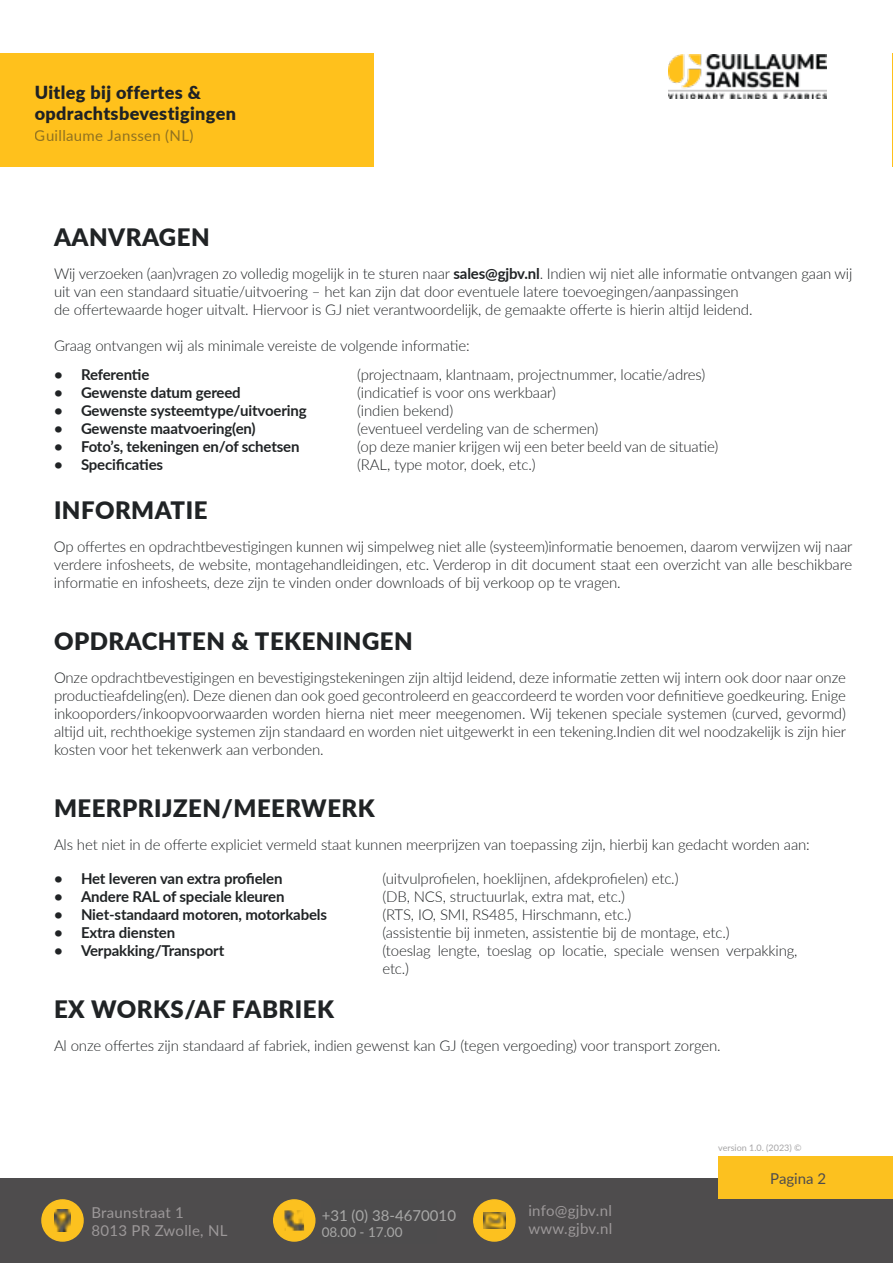
<style>
.page{position:relative;width:893px;height:1263px;background:#fff}
.page>*{position:absolute;margin:0;border:0;box-sizing:border-box;transform-origin:0 0}
.t1{font:900 24px "Lato";letter-spacing:.02em;color:#202325}
.t2{font:900 18px/21.6px "Lato";letter-spacing:.02em;color:#1f2225}
.t3{font:300 15px/18px "Lato";letter-spacing:-.01em;color:#202325}
.t4{font:700 15px "Lato";letter-spacing:-.01em;color:#202325}
.t5{font:15px/18px "Lato";letter-spacing:.02em;color:#9c9899}
.t6{font:15px "Lato";letter-spacing:.02em;color:#1f2225}
.t7{font:15px "Lato";color:#a8a8a7}
.t8{font:15px "Lato";color:#4e4c4d}
.t9{font:13.5px "Lato";color:#a8a8a7}
.t10{font:italic 12px "Lato";letter-spacing:.02em;color:#9c9899}
.t11{font:9px "Lato";color:#a6a5a6}
.s1{font-weight:700}
</style>
<div class="page">
<img style="left:668px;top:54px;width:158px;height:45px">
<div style="left:0;top:1178px;width:893px;height:85px;background:#4e4c4d"></div>
<div style="left:718px;top:1157px;width:175px;height:42px;background:#fcc11f"></div>
<div style="left:42px;top:1200px;width:41px;height:41px;background:#fcc11f;border-radius:50%"></div>
<div style="left:41px;top:1199px;width:43px;height:43px;border:2px solid #fcc11f;border-radius:50%"></div>
<img style="left:54px;top:1209px;width:17px;height:22px">
<div style="left:274px;top:1200px;width:41px;height:41px;background:#fcc11f;border-radius:50%"></div>
<div style="left:273px;top:1199px;width:42px;height:43px;border:2px solid #fcc11f;border-radius:50%"></div>
<img style="left:284px;top:1210px;width:20px;height:21px">
<div style="left:474px;top:1200px;width:41px;height:41px;background:#fcc11f;border-radius:50%"></div>
<div style="left:473px;top:1199px;width:43px;height:43px;border:2px solid #fcc11f;border-radius:50%"></div>
<img style="left:484px;top:1212px;width:21px;height:17px">
<div style="left:0;top:53px;width:373px;height:113px;background:#ffc11c"></div>
<hr style="left:892px;top:53px;width:1px;height:113px;background:#ffc11c">
<p class="t2" style="left:41px;top:75px;width:203px">Uitleg bij offertes &amp; opdrachtsbevestigingen</p>
<p class="t6" style="left:41px;top:125px;width:268px">Guillaume Jan sen Nederland B.V. (NL)</p>
<p class="t2" style="left:35px;top:80px;width:203px">Uitleg bij offertes &amp; opdrachtsbevestigingen</p>
<p class="t6" style="left:35px;top:125px;width:160px">Guillaume Janssen (NL)</p>
<h1 class="t1" style="left:54px;top:219px;width:157px">AANVRAGEN</h1>
<p class="t3" style="left:54px;top:264px;width:800px">Wij verzoeken (aan)vragen zo volledig mogelijk in te sturen naar <span class="s1">sales@gjbv.nl</span>. Indien wij niet alle informatie ontvangen gaan wij uit van een standaard situatie/uitvoering – het kan zijn dat door eventuele latere toevoegingen/aanpassingen<br>de offertewaarde hoger uitvalt. Hiervoor is GJ niet verantwoordelijk, de gemaakte offerte is hierin altijd leidend.</p>
<p class="t3" style="left:54px;top:336px;width:417px">Graag ontvangen wij als minimale vereiste de volgende informatie:</p>
<p class="t4" style="left:54px;top:363px;width:97px">• Referentie</p>
<p class="t4" style="left:54px;top:381px;width:188px">• Gewenste datum gereed</p>
<p class="t4" style="left:54px;top:399px;width:254px">• Gewenste systeemtype/uitvoering</p>
<p class="t4" style="left:54px;top:417px;width:203px">• Gewenste maatvoering(en)</p>
<p class="t4" style="left:54px;top:435px;width:247px">• Foto’s, tekeningen en/of schetsen</p>
<p class="t4" style="left:54px;top:453px;width:111px">• Specificaties</p>
<h1 class="t1" style="left:54px;top:492px;width:155px">INFORMATIE</h1>
<p class="t3" style="left:357px;top:365px;width:363px">(projectnaam, klantnaam, projectnummer, locatie/adres) (indicatief is voor ons werkbaar)<br>(indien bekend)<br>(eventueel verdeling van de schermen)<br>(op deze manier krijgen wij een beter beeld van de situatie) (RAL, type motor, doek, etc.)</p>
<p class="t3" style="left:54px;top:537px;width:800px;text-align:justify">Op offertes en opdrachtbevestigingen kunnen wij simpelweg niet alle (systeem)informatie benoemen, daarom verwijzen wij naar verdere infosheets, de website, montagehandleidingen, etc. Verderop in dit document staat een overzicht van alle beschikbare informatie en infosheets, deze zijn te vinden onder downloads of bij verkoop op te vragen.</p>
<h1 class="t1" style="left:54px;top:623px;width:360px">OPDRACHTEN &amp; TEKENINGEN</h1>
<p class="t3" style="left:54px;top:668px;width:794px;text-align:justify">Onze opdrachtbevestigingen en bevestigingstekeningen zijn altijd leidend, deze informatie zetten wij intern ook door naar onze productieafdeling(en). Deze dienen dan ook goed gecontroleerd en geaccordeerd te worden voor definitieve goedkeuring. Enige inkooporders/inkoopvoorwaarden worden hierna niet meer meegenomen. Wij tekenen speciale systemen (curved, gevormd) altijd uit, rechthoekige systemen zijn standaard en worden niet uitgewerkt in een tekening.Indien dit wel noodzakelijk is zijn hier kosten voor het tekenwerk aan verbonden.</p>
<h1 class="t1" style="left:54px;top:790px;width:322px">MEERPRIJZEN/MEERWERK</h1>
<p class="t3" style="left:54px;top:835px;width:757px">Als het niet in de offerte expliciet vermeld staat kunnen meerprijzen van toepassing zijn, hierbij kan gedacht worden aan:</p>
<p class="t4" style="left:54px;top:867px;width:230px">• Het leveren van extra profielen</p>
<p class="t4" style="left:54px;top:885px;width:232px">• Andere RAL of speciale kleuren</p>
<p class="t4" style="left:54px;top:903px;width:275px">• Niet-standaard motoren, motorkabels</p>
<p class="t4" style="left:54px;top:921px;width:123px">• Extra diensten</p>
<p class="t4" style="left:54px;top:939px;width:172px">• Verpakking/Transport</p>
<h1 class="t1" style="left:54px;top:991px;width:281px">EX WORKS/AF FABRIEK</h1>
<p class="t3" style="left:382px;top:869px;width:417px">(uitvulprofielen, hoeklijnen, afdekprofielen) etc.)<br>(DB, NCS, structuurlak, extra mat, etc.)<br>(RTS, IO, SMI, RS485, Hirschmann, etc.)<br>(assistentie bij inmeten, assistentie bij de montage, etc.)<br>(toeslag lengte, toeslag op locatie, speciale wensen verpakking, etc.)</p>
<p class="t3" style="left:54px;top:1036px;width:668px">Al onze offertes zijn standaard af fabriek, indien gewenst kan GJ (tegen vergoeding) voor transport zorgen.</p>
<p class="t11" style="left:718px;top:1141px;width:85px">version 1.0. (2023) ©</p>
<p class="t5" style="left:91px;top:1202px;width:138px">Braunstraat 1<br>8013 PR Zwolle, NL</p>
<p class="t5" style="left:328px;top:1201px;width:104px">038 - 4670010</p>
<p class="t7" style="left:322px;top:1204px;width:136px">+31 (0) 38-4670010</p>
<p class="t10" style="left:328px;top:1219px;width:76px">09:00 - 18:00</p>
<p class="t9" style="left:322px;top:1223px;width:82px">08.00 - 17.00</p>
<p class="t5" style="left:528px;top:1200px;width:85px">info@gjbv.nl www.gjbv.nl</p>
<p class="t8" style="left:770px;top:1168px;width:57px">Pagina 2</p>
</div>
